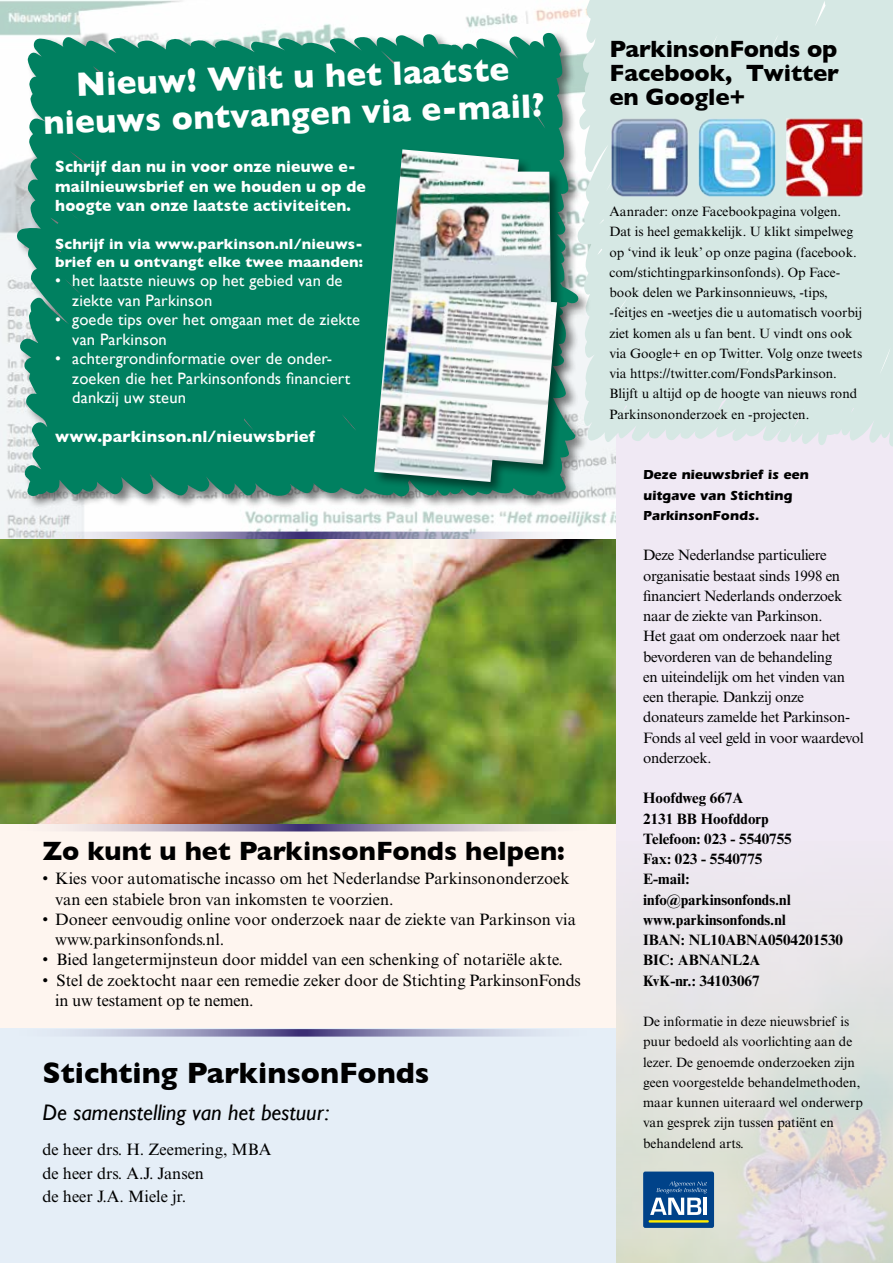
<style>
.page{position:relative;width:893px;height:1263px;background:#fff}
.page>*{position:absolute;margin:0;border:0;box-sizing:border-box;transform-origin:0 0}
.t1{font:700 34.5px/37.5px "Gill Sans";color:#fff;text-align:center;scale:.96 1}
.t2{font:700 30px "Gill Sans";color:#000}
.t3{font:700 27px "Gill Sans";color:#000}
.t4{font:700 24px/24px "Gill Sans";letter-spacing:-.01em;color:#000;text-align:justify}
.t5{font:italic 22.5px "Gill Sans";color:#000}
.t6{font:16.5px/20.2px "Times New Roman MT Std";color:#000}
.t7{font:16.5px/19.5px "Gill Sans";letter-spacing:.01em;color:#fff}
.t8{font:700 16.5px/19.5px "Gill Sans";letter-spacing:.01em;color:#fff;scale:.95 1}
.t9{font:700 16.5px "Gill Sans";letter-spacing:.01em;color:#fff}
.t10{font:15px/20.2px "Times New Roman MT Std";letter-spacing:-.02em;color:#000}
.t11{font:700 15px/20.2px "Times New Roman MT Std";color:#000}
.t12{font:700 15px/18px "Gill Sans";letter-spacing:.01em;color:#fff}
.t13{font:13.5px/20.2px "Times New Roman MT Std";color:#000}
.t14{font:700 13.5px/20.2px "ITC Eras Std";color:#000}
</style>
<div class="page">
<div style="left:0;top:1028px;width:893px;height:235px;background:#e5eef7"></div>
<img style="left:0;top:0;width:617px;height:539px">
<div style="left:0;top:824px;width:617px;height:204px;background:#fef5ef"></div>
<img style="left:0;top:539px;width:617px;height:285px">
<div style="left:617px;top:379px;width:276px;height:884px;background:#f0e9f4"></div>
<div style="left:577px;top:0;width:316px;height:449px;background:#d6e8e4"></div>
<img style="left:617px;top:934px;width:276px;height:329px">
<svg style="left:0;top:531px;width:606px;height:8px"></svg>
<div style="left:643px;top:1171px;width:71px;height:57px;background:#004289;border-radius:2px"></div>
<svg style="left:650px;top:1181px;width:57px;height:34px"></svg>
<hr style="left:649px;top:1220px;width:60px;height:2px;background:#ffec00">
<img style="left:605px;top:116px;width:260px;height:84px">
<div style="left:15px;top:31px;width:577px;height:479px;background:#000;opacity:.5"></div>
<svg style="left:15px;top:30px;width:568px;height:470px;background:#1b8b6f"></svg>
<div style="left:372px;top:148px;width:199px;height:348px;background:#000;opacity:.5"></div>
<img style="left:374px;top:149px;width:183px;height:333px">
<svg style="left:68px;top:824px;width:470px;height:7px;background:#a89eb9"></svg>
<svg style="left:70px;top:1029px;width:466px;height:7px;background:#9b9abe"></svg>
<h1 class="t1" style="left:41px;top:66px;width:524px;rotate:-2deg">Nieuw! Wilt u het laatste nieuws ontvangen via e-mail?</h1>
<p class="t8" style="left:55px;top:157px;width:328px">Schrijf dan nu in voor onze nieuwe e&shy;mailnieuwsbrief en we houden u op de hoogte van onze laatste activiteiten.</p>
<p class="t12" style="left:55px;top:235px;width:309px">Schrijf in via www.parkinson.nl/nieuws&shy;brief en u ontvangt elke twee maanden:</p>
<p class="t7" style="left:72px;top:271px;width:272px;text-indent:-17px">• het laatste nieuws op het gebied van de ziekte van Parkinson</p>
<p class="t7" style="left:72px;top:310px;width:289px;text-indent:-17px">• goede tips over het omgaan met de ziekte van Parkinson</p>
<p class="t7" style="left:72px;top:349px;width:280px;text-indent:-17px">• achtergrondinformatie over de onder&shy;zoeken die het Parkinsonfonds financiert dankzij uw steun</p>
<p class="t9" style="left:55px;top:427px;width:261px">www.parkinson.nl/nieuwsbrief</p>
<h3 class="t3" style="left:43px;top:835px;width:524px">Zo kunt u het ParkinsonFonds helpen:</h3>
<p class="t6" style="left:55px;top:869px;width:516px;text-indent:-13px">• Kies voor automatische incasso om het Nederlandse Parkinsononderzoek van een stabiele bron van inkomsten te voorzien.</p>
<p class="t6" style="left:55px;top:909px;width:522px;text-indent:-13px">• Doneer eenvoudig online voor onderzoek naar de ziekte van Parkinson via www.parkinsonfonds.nl.</p>
<p class="t6" style="left:43px;top:950px;width:522px">• Bied langetermijnsteun door middel van een schenking of notariële akte.</p>
<p class="t6" style="left:55px;top:970px;width:527px;text-indent:-13px">• Stel de zoektocht naar een remedie zeker door de Stichting ParkinsonFonds in uw testament op te nemen.</p>
<h2 class="t2" style="left:43px;top:1055px;width:388px">Stichting ParkinsonFonds</h2>
<h3 class="t5" style="left:43px;top:1099px;width:288px">De samenstelling van het bestuur:</h3>
<p class="t6" style="left:43px;top:1138px;width:231px;line-height:23.4px">de heer drs. H. Zeemering, MBA de heer drs. A.J. Jansen<br>de heer J.A. Miele jr.</p>
<h3 class="t4" style="left:609px;top:37px;width:231px">ParkinsonFonds op Facebook, Twitter en Google+</h3>
<p class="t13" style="left:609px;top:201px;width:254px">Aanrader: onze Facebookpagina volgen.<br>Dat is heel gemakkelijk. U klikt simpelweg op ‘vind ik leuk’ op onze pagina (facebook. com/stichtingparkinsonfonds). Op Face&shy;book delen we Parkinsonnieuws, -tips, -feitjes en -weetjes die u automatisch voorbij ziet komen als u fan bent. U vindt ons ook via Google+ en op Twitter. Volg onze tweets via https://twitter.com/FondsParkinson.<br>Blijft u altijd op de hoogte van nieuws rond Parkinsononderzoek en -projecten.</p>
<p class="t14" style="left:643px;top:465px;width:167px">Deze nieuwsbrief is een uitgave van Stichting<br>ParkinsonFonds.</p>
<p class="t10" style="left:643px;top:545px;width:222px">Deze Nederlandse particuliere organisatie bestaat sinds 1998 en financiert Nederlands onderzoek naar de ziekte van Parkinson.<br>Het gaat om onderzoek naar het bevorderen van de behandeling<br>en uiteindelijk om het vinden van een therapie. Dankzij onze donateurs zamelde het Parkinson-<br>Fonds al veel geld in voor waardevol onderzoek.</p>
<p class="t11" style="left:643px;top:788px;width:201px">Hoofdweg 667A<br>2131 BB Hoofddorp<br>Telefoon: 023 - 5540755<br>Fax: 023 - 5540775<br>E-mail:<br>info@parkinsonfonds.nl www.parkinsonfonds.nl<br>IBAN: NL10ABNA0504201530<br>BIC: ABNANL2A<br>KvK-nr.: 34103067</p>
<p class="t13" style="left:643px;top:1011px;width:221px">De informatie in deze nieuwsbrief is puur bedoeld als voorlichting aan de lezer. De genoemde onderzoeken zijn geen voorgestelde behandelmethoden, maar kunnen uiteraard wel onderwerp van gesprek zijn tussen patiënt en behandelend arts.</p>
</div>
